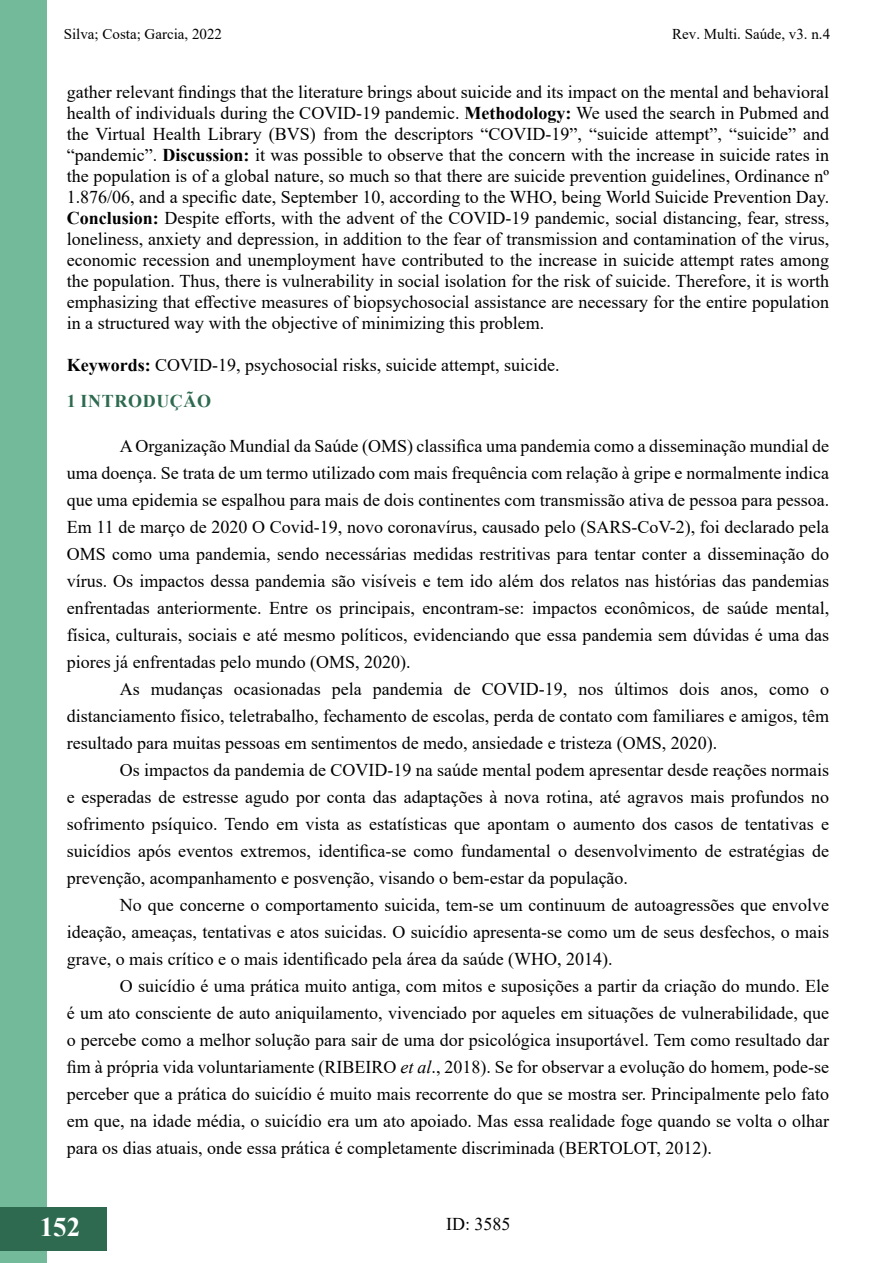
<style>
.page{position:relative;width:893px;height:1263px;background:#fff}
.page>*{position:absolute;margin:0;border:0;box-sizing:border-box;transform-origin:0 0}
.t1{font:700 27px "Times New Roman";color:#fff}
.t2{font:18px/27px "Times New Roman";color:#000;text-align:justify}
.t3{font:15px "Times New Roman";color:#000}
.s1{font-weight:700}
.s2{font-weight:700;color:#2d6a4f}
.s3{font-style:italic}
</style>
<div class="page">
<div style="left:0;top:0;width:47px;height:1262px;background:#73ba9b"></div>
<hr style="left:892px;top:1207px;width:1px;height:43px;background:#2d6a4f">
<div style="left:0;top:1207px;width:106px;height:43px;background:#2d6a4f"></div>
<p class="t3" style="left:64px;top:24px;width:160px">Silva; Costa; Garcia, 2022</p>
<p class="t3" style="left:672px;top:24px;width:159px">Rev. Multi. Saúde, v3. n.4</p>
<p class="t2" style="left:67px;top:80px;width:764px;line-height:21px">gather relevant findings that the literature brings about suicide and its impact on the mental and behavioral health of individuals during the COVID-19 pandemic. <span class="s1">Methodology:</span> We used the search in Pubmed and the Virtual Health Library (BVS) from the descriptors “COVID-19”, “suicide attempt”, “suicide” and “pandemic”. <span class="s1">Discussion:</span> it was possible to observe that the concern with the increase in suicide rates in the population is of a global nature, so much so that there are suicide prevention guidelines, Ordinance nº 1.876/06, and a specific date, September 10, according to the WHO, being World Suicide Prevention Day.<br><span class="s1">Conclusion:</span> Despite efforts, with the advent of the COVID-19 pandemic, social distancing, fear, stress, loneliness, anxiety and depression, in addition to the fear of transmission and contamination of the virus, economic recession and unemployment have contributed to the increase in suicide attempt rates among the population. Thus, there is vulnerability in social isolation for the risk of suicide. Therefore, it is worth emphasizing that effective measures of biopsychosocial assistance are necessary for the entire population in a structured way with the objective of minimizing this problem.</p>
<p class="t2" style="left:67px;top:346px;width:494px;line-height:36px"><span class="s1">Keywords:</span> COVID-19, psychosocial risks, suicide attempt, suicide.<br><span class="s2">1 INTRODUÇÃO</span></p>
<p class="t2" style="left:67px;top:431px;width:764px;text-indent:53px">A Organização Mundial da Saúde (OMS) classifica uma pandemia como a disseminação mundial de uma doença. Se trata de um termo utilizado com mais frequência com relação à gripe e normalmente indica que uma epidemia se espalhou para mais de dois continentes com transmissão ativa de pessoa para pessoa.<br>Em 11 de março de 2020 O Covid-19, novo coronavírus, causado pelo (SARS-CoV-2), foi declarado pela OMS como uma pandemia, sendo necessárias medidas restritivas para tentar conter a disseminação do vírus. Os impactos dessa pandemia são visíveis e tem ido além dos relatos nas histórias das pandemias enfrentadas anteriormente. Entre os principais, encontram-se: impactos econômicos, de saúde mental, física, culturais, sociais e até mesmo políticos, evidenciando que essa pandemia sem dúvidas é uma das piores já enfrentadas pelo mundo (OMS, 2020).</p>
<p class="t2" style="left:67px;top:674px;width:764px;text-indent:53px">As mudanças ocasionadas pela pandemia de COVID-19, nos últimos dois anos, como o distanciamento físico, teletrabalho, fechamento de escolas, perda de contato com familiares e amigos, têm resultado para muitas pessoas em sentimentos de medo, ansiedade e tristeza (OMS, 2020).</p>
<p class="t2" style="left:67px;top:755px;width:764px;text-indent:53px">Os impactos da pandemia de COVID-19 na saúde mental podem apresentar desde reações normais e esperadas de estresse agudo por conta das adaptações à nova rotina, até agravos mais profundos no sofrimento psíquico. Tendo em vista as estatísticas que apontam o aumento dos casos de tentativas e suicídios após eventos extremos, identifica-se como fundamental o desenvolvimento de estratégias de prevenção, acompanhamento e posvenção, visando o bem-estar da população.</p>
<p class="t2" style="left:67px;top:890px;width:764px;text-indent:53px">No que concerne o comportamento suicida, tem-se um continuum de autoagressões que envolve ideação, ameaças, tentativas e atos suicidas. O suicídio apresenta-se como um de seus desfechos, o mais grave, o mais crítico e o mais identificado pela área da saúde (WHO, 2014).</p>
<p class="t2" style="left:67px;top:971px;width:764px;text-indent:53px">O suicídio é uma prática muito antiga, com mitos e suposições a partir da criação do mundo. Ele é um ato consciente de auto aniquilamento, vivenciado por aqueles em situações de vulnerabilidade, que o percebe como a melhor solução para sair de uma dor psicológica insuportável. Tem como resultado dar fim à própria vida voluntariamente (RIBEIRO <span class="s3">et al</span>., 2018). Se for observar a evolução do homem, pode-se perceber que a prática do suicídio é muito mais recorrente do que se mostra ser. Principalmente pelo fato em que, na idade média, o suicídio era um ato apoiado. Mas essa realidade foge quando se volta o olhar para os dias atuais, onde essa prática é completamente discriminada (BERTOLOT, 2012).</p>
<h1 class="t1" style="left:40px;top:1207px;width:42px">152</h1>
<p class="t2" style="left:446px;top:1210px;width:66px">ID: 3585</p>
</div>
